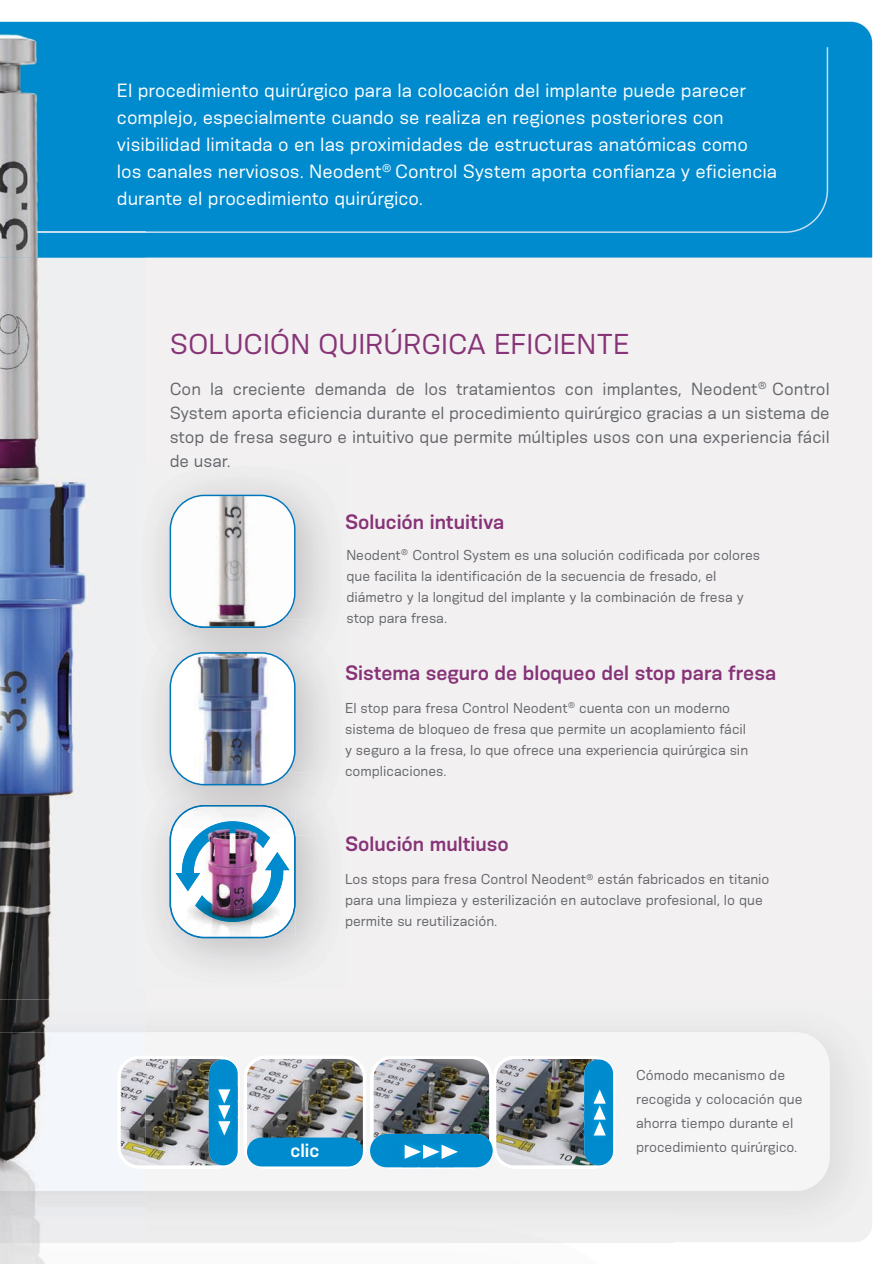
<style>
.page{position:relative;width:894px;height:1264px;background:#fff}
.page>*{position:absolute;margin:0;border:0;box-sizing:border-box;transform-origin:0 0}
.t1{font:27px "Konsens";color:#873377}
.t2{font:600 19.5px "Konsens";color:#873377}
.t3{font:18px/27px "Konsens";color:#fff}
.t4{font:600 18px "Konsens";color:#fff}
.t5{font:16.5px/24px "Konsens";color:#64666b;text-align:justify}
.t6{font:13.5px/21px "Konsens";color:#64666b}
</style>
<div class="page">
<div style="left:146px;top:258px;width:726px;height:984px;background:#f2f0f1"></div>
<img style="left:146px;top:1241px;width:527px;height:2px">
<img style="left:146px;top:1000px;width:726px;height:241px">
<div style="left:146px;top:1032px;width:684px;height:159px;background:#f6f5f6"></div>
<img style="left:146px;top:836px;width:200px;height:152px">
<div style="left:146px;top:22px;width:726px;height:236px;background:#008bce"></div>
<div style="left:146px;top:47px;width:682px;height:186px;background:#008bce"></div>
<img style="left:0;top:21px;width:146px;height:1243px">
<img style="left:0;top:1032px;width:146px;height:159px">
<img style="left:0;top:231px;width:146px;height:2px">
<img style="left:170px;top:836px;width:126px;height:102px">
<img style="left:171px;top:836px;width:123px;height:101px">
<img style="left:195px;top:852px;width:95px;height:70px">
<img style="left:176px;top:836px;width:94px;height:55px">
<img style="left:137px;top:462px;width:209px;height:374px">
<svg style="left:170px;top:495px;width:126px;height:125px"></svg>
<img style="left:170px;top:805px;width:125px;height:31px">
<img style="left:197px;top:821px;width:71px;height:15px">
<img style="left:137px;top:620px;width:209px;height:58px">
<img style="left:182px;top:620px;width:101px;height:8px">
<svg style="left:170px;top:653px;width:125px;height:132px"></svg>
<img style="left:287px;top:678px;width:8px;height:94px">
<img style="left:268px;top:772px;width:19px;height:12px">
<img style="left:178px;top:772px;width:25px;height:13px">
<img style="left:204px;top:658px;width:76px;height:10px">
<img style="left:170px;top:653px;width:34px;height:100px">
<div style="left:170px;top:652px;width:126px;height:133px;border:2px solid #0076bb;border-radius:34px"></div>
<img style="left:117px;top:1055px;width:127px;height:114px">
<img style="left:370px;top:1055px;width:249px;height:119px">
<img style="left:245px;top:1057px;width:120px;height:110px">
<div style="left:244px;top:1055px;width:122px;height:114px;border:3px solid #fff;border-radius:20px"></div>
<div style="left:247px;top:1137px;width:116px;height:29px;background:#008bce;border-radius:14px"></div>
<svg style="left:852px;top:21px;width:21px;height:203px"></svg>
<p class="t3" style="left:117px;top:76px;width:662px">El procedimiento quirúrgico para la colocación del implante puede parecer complejo, especialmente cuando se realiza en regiones posteriores con visibilidad limitada o en las proximidades de estructuras anatómicas como<br>los canales nerviosos. Neodent<sup>®</sup> Control System aporta confianza y eficiencia durante el procedimiento quirúrgico.</p>
<h1 class="t1" style="left:170px;top:327px;width:462px">SOLUCIÓN QUIRÚRGICA EFICIENTE</h1>
<p class="t5" style="left:170px;top:376px;width:662px">Con la creciente demanda de los tratamientos con implantes, Neodent<sup>®</sup> Control System aporta eficiencia durante el procedimiento quirúrgico gracias a un sistema de stop de fresa seguro e intuitivo que permite múltiples usos con una experiencia fácil de usar.</p>
<h2 class="t2" style="left:345px;top:510px;width:161px">Solución intuitiva</h2>
<p class="t6" style="left:346px;top:544px;width:415px">Neodent<sup>®</sup> Control System es una solución codificada por colores que facilita la identificación de la secuencia de fresado, el diámetro y la longitud del implante y la combinación de fresa y stop para fresa.</p>
<h2 class="t2" style="left:345px;top:660px;width:433px">Sistema seguro de bloqueo del stop para fresa</h2>
<p class="t6" style="left:345px;top:697px;width:405px">El stop para fresa Control Neodent<sup>®</sup> cuenta con un moderno sistema de bloqueo de fresa que permite un acoplamiento fácil y seguro a la fresa, lo que ofrece una experiencia quirúrgica sin complicaciones.</p>
<h2 class="t2" style="left:345px;top:831px;width:165px">Solución multiuso</h2>
<p class="t6" style="left:345px;top:868px;width:426px">Los stops para fresa Control Neodent<sup>®</sup> están fabricados en titanio para una limpieza y esterilización en autoclave profesional, lo que permite su reutilización.</p>
<h3 class="t4" style="left:290px;top:1139px;width:31px">clic</h3>
<p class="t6" style="left:636px;top:1063px;width:168px;line-height:24px">Cómodo mecanismo de recogida y colocación que ahorra tiempo durante el procedimiento quirúrgico.</p>
</div>
